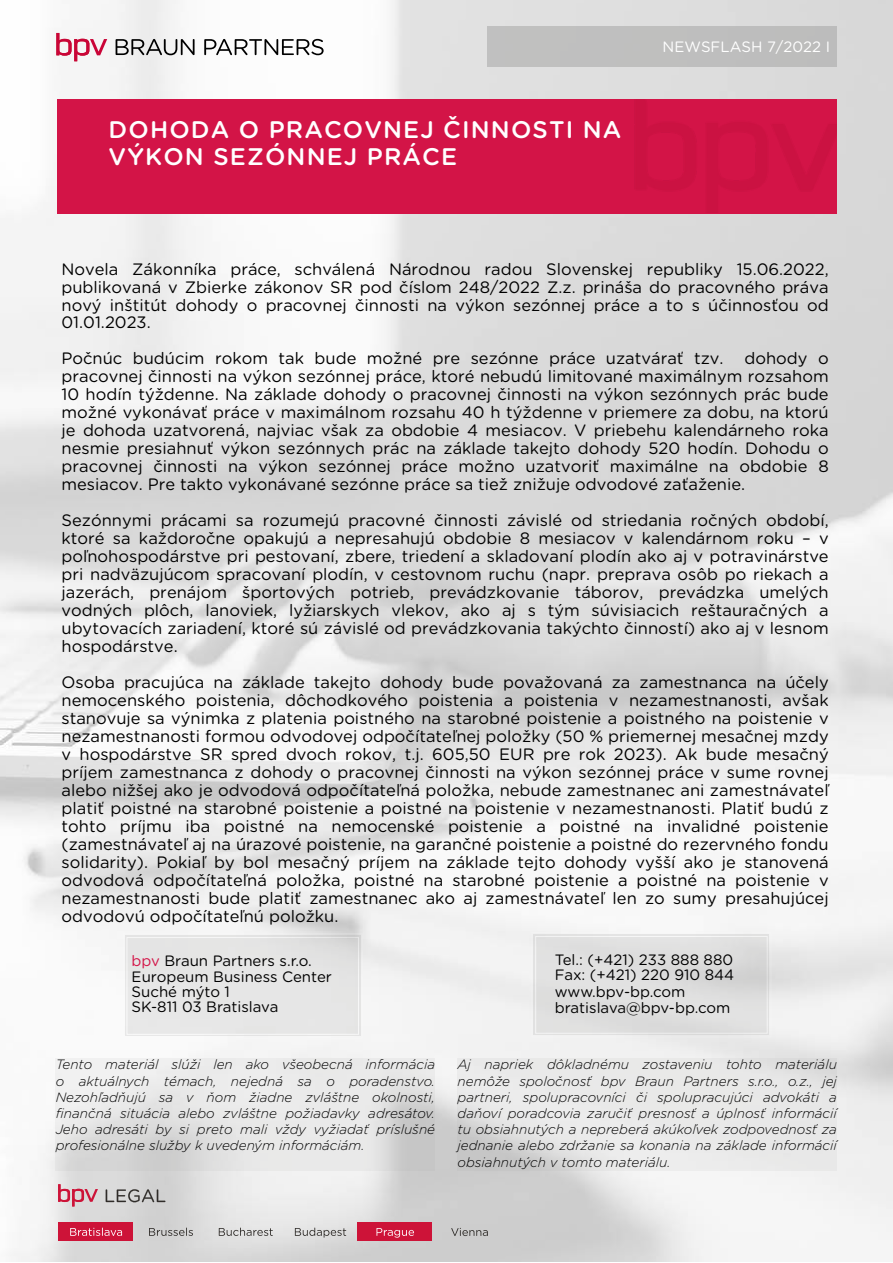
<style>
.page{position:relative;width:893px;height:1263px;background:#fff}
.page>*{position:absolute;margin:0;border:0;box-sizing:border-box;transform-origin:0 0}
.t1{font:500 24px/26.4px "Gotham Rounded";letter-spacing:.045em;color:#fff}
.t2{font:16.5px/18px "Gotham Rounded";color:#000;text-align:justify}
.t3{font:15px/15px "Gotham Rounded";color:#000}
.t4{font:15px "Gotham Rounded";color:#fff}
.t5{font:italic 300 13.5px/16.2px "Gotham Rounded";color:#000;text-align:justify}
.s1{color:#d31447}
</style>
<div class="page">
<img style="left:0;top:0;width:893px;height:1261px">
<svg style="left:56px;top:1058px;width:379px;height:113px;background:#e3e3e3"></svg>
<svg style="left:458px;top:1058px;width:379px;height:113px;background:#e5e5e5"></svg>
<svg style="left:531px;top:932px;width:241px;height:106px;background:#dfdfdf"></svg>
<div style="left:535px;top:936px;width:233px;height:98px;border:1px solid #fff"></div>
<svg style="left:122px;top:933px;width:241px;height:106px;background:#e6e6e5"></svg>
<div style="left:127px;top:937px;width:232px;height:98px;border:1px solid #fff"></div>
<div style="left:488px;top:26px;width:349px;height:41px;background:#bfbfbe"></div>
<div style="left:57px;top:100px;width:779px;height:114px;background:#d31447"></div>
<svg style="left:116px;top:39px;width:79px;height:16px"></svg>
<svg style="left:204px;top:39px;width:120px;height:16px"></svg>
<svg style="left:56px;top:33px;width:51px;height:28px"></svg>
<div style="left:58px;top:1222px;width:75px;height:18px;background:#cd1338"></div>
<svg style="left:58px;top:1184px;width:40px;height:22px"></svg>
<svg style="left:106px;top:1189px;width:59px;height:13px"></svg>
<svg style="left:70px;top:1227px;width:52px;height:9px"></svg>
<svg style="left:149px;top:1227px;width:44px;height:9px"></svg>
<svg style="left:219px;top:1227px;width:54px;height:9px"></svg>
<svg style="left:295px;top:1227px;width:51px;height:11px"></svg>
<div style="left:357px;top:1222px;width:75px;height:18px;background:#cd1338"></div>
<svg style="left:376px;top:1228px;width:38px;height:9px"></svg>
<svg style="left:451px;top:1228px;width:37px;height:8px"></svg>
<h1 class="t1" style="left:109px;top:116px;width:514px">DOHODA O PRACOVNEJ ČINNOSTI NA<br>VÝKON SEZÓNNEJ PRÁCE</h1>
<p class="t4" style="left:663px;top:36px;width:169px">NEWSFLASH 7/2022 I</p>
<p class="t2" style="left:62px;top:259px;width:769px">Novela Zákonníka práce, schválená Národnou radou Slovenskej republiky 15.06.2022, publikovaná v Zbierke zákonov SR pod číslom 248/2022 Z.z. prináša do pracovného práva nový inštitút dohody o pracovnej činnosti na výkon sezónnej práce a to s účinnosťou od 01.01.2023.</p>
<p class="t2" style="left:62px;top:349px;width:664px">Počnúc budúcim rokom tak bude možné pre sezónne práce uzatvárať tzv.</p>
<p class="t2" style="left:62px;top:349px;width:769px;text-indent:683px">dohody o pracovnej činnosti na výkon sezónnej práce, ktoré nebudú limitované maximálnym rozsahom 10 hodín týždenne. Na základe dohody o pracovnej činnosti na výkon sezónnych prác bude možné vykonávať práce v maximálnom rozsahu 40 h týždenne v priemere za dobu, na ktorú je dohoda uzatvorená, najviac však za obdobie 4 mesiacov. V priebehu kalendárneho roka nesmie presiahnuť výkon sezónnych prác na základe takejto dohody 520 hodín. Dohodu o pracovnej činnosti na výkon sezónnej práce možno uzatvoriť maximálne na obdobie 8 mesiacov. Pre takto vykonávané sezónne práce sa tiež znižuje odvodové zaťaženie.</p>
<p class="t2" style="left:62px;top:511px;width:769px">Sezónnymi prácami sa rozumejú pracovné činnosti závislé od striedania ročných období, ktoré sa každoročne opakujú a nepresahujú obdobie 8 mesiacov v kalendárnom roku – v poľnohospodárstve pri pestovaní, zbere, triedení a skladovaní plodín ako aj v potravinárstve pri nadväzujúcom spracovaní plodín, v cestovnom ruchu (napr. preprava osôb po riekach a jazerách, prenájom športových potrieb, prevádzkovanie táborov, prevádzka umelých vodných plôch, lanoviek, lyžiarskych vlekov, ako aj s tým súvisiacich reštauračných a ubytovacích zariadení, ktoré sú závislé od prevádzkovania takýchto činností) ako aj v lesnom hospodárstve.</p>
<p class="t2" style="left:62px;top:673px;width:769px">Osoba pracujúca na základe takejto dohody bude považovaná za zamestnanca na účely nemocenského poistenia, dôchodkového poistenia a poistenia v nezamestnanosti, avšak stanovuje sa výnimka z platenia poistného na starobné poistenie a poistného na poistenie v nezamestnanosti formou odvodovej odpočítateľnej položky (50 % priemernej mesačnej mzdy v hospodárstve SR spred dvoch rokov, t.j. 605,50 EUR pre rok 2023). Ak bude mesačný príjem zamestnanca z dohody o pracovnej činnosti na výkon sezónnej práce v sume rovnej alebo nižšej ako je odvodová odpočítateľná položka, nebude zamestnanec ani zamestnávateľ platiť poistné na starobné poistenie a poistné na poistenie v nezamestnanosti. Platiť budú z tohto príjmu iba poistné na nemocenské poistenie a poistné na invalidné poistenie (zamestnávateľ aj na úrazové poistenie, na garančné poistenie a poistné do rezervného fondu solidarity). Pokiaľ by bol mesačný príjem na základe tejto dohody vyšší ako je stanovená odvodová odpočítateľná položka, poistné na starobné poistenie a poistné na poistenie v nezamestnanosti bude platiť zamestnanec ako aj zamestnávateľ len zo sumy presahujúcej odvodovú odpočítateľnú položku.</p>
<p class="t3" style="left:132px;top:952px;width:202px;line-height:16.5px"><span class="s1">bpv</span> Braun Partners s.r.o.<br>Europeum Business Center</p>
<p class="t3" style="left:132px;top:984px;width:148px">Suché mýto 1<br>SK-811 03 Bratislava</p>
<p class="t5" style="left:56px;top:1056px;width:381px">Tento materiál slúži len ako všeobecná informácia o aktuálnych témach, nejedná sa o poradenstvo.<br>Nezohľadňujú sa v ňom žiadne zvláštne okolnosti, finančná situácia alebo zvláštne požiadavky adresátov.<br>Jeho adresáti by si preto mali vždy vyžiadať príslušné profesionálne služby k uvedeným informáciám.</p>
<p class="t3" style="left:555px;top:952px;width:181px">Tel.: (+421) 233 888 880<br>Fax: (+421) 220 910 844</p>
<p class="t3" style="left:555px;top:982px;width:177px;line-height:16.5px">www.bpv-bp.com bratislava@bpv-bp.com</p>
<p class="t5" style="left:458px;top:1056px;width:381px">Aj napriek dôkladnému zostaveniu tohto materiálu nemôže spoločnosť bpv Braun Partners s.r.o., o.z., jej partneri, spolupracovníci či spolupracujúci advokáti a daňoví poradcovia zaručiť presnosť a úplnosť informácií tu obsiahnutých a nepreberá akúkoľvek zodpovednosť za jednanie alebo zdržanie sa konania na základe informácií obsiahnutých v tomto materiálu.</p>
</div>
